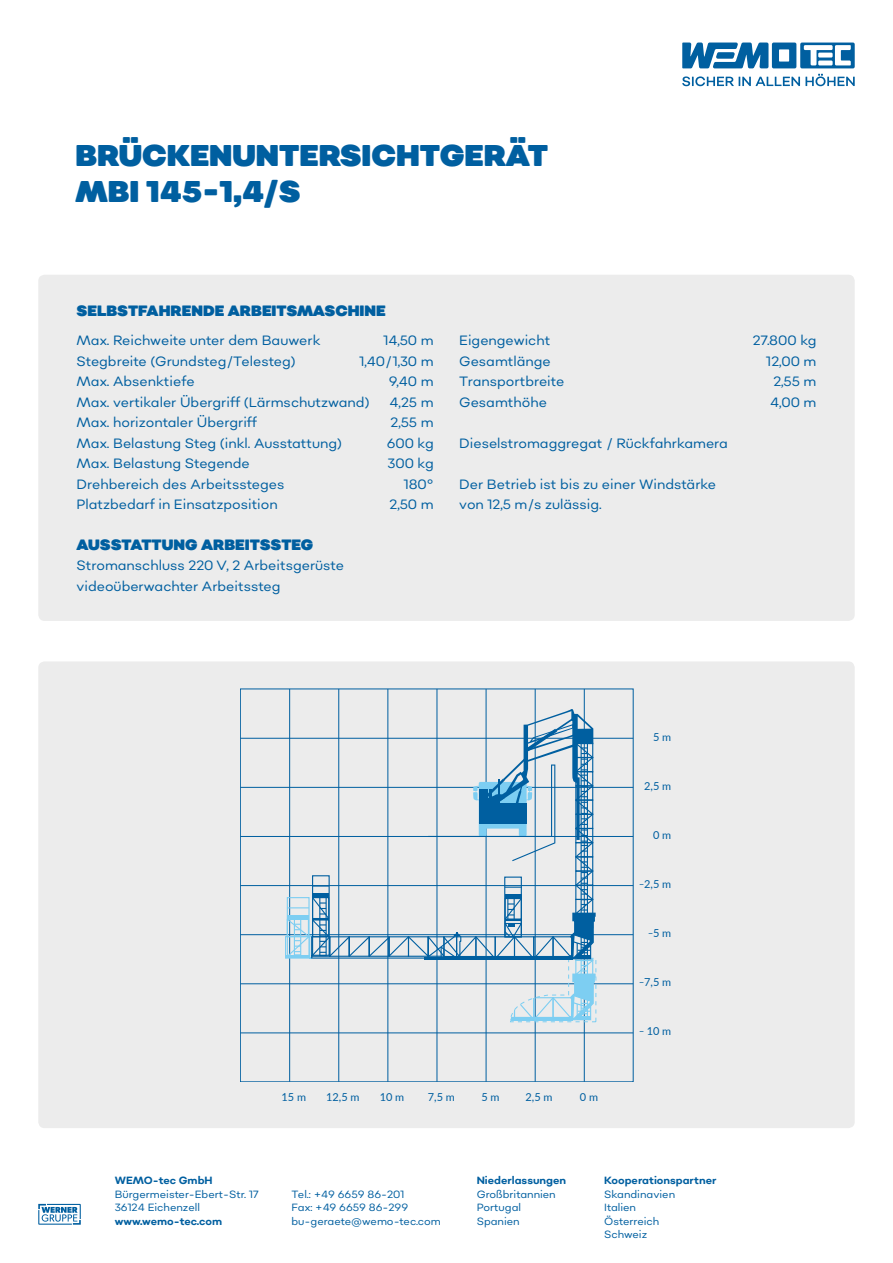
<style>
.page{position:relative;width:893px;height:1263px;background:#fff}
.page>*{position:absolute;margin:0;border:0;box-sizing:border-box;transform-origin:0 0}
.t1{font:900 30px/36px "Sonny Vol 2";color:#005fa0}
.t2{font:900 15px "Sonny Vol 2";color:#005fa0}
.t3{font:13.5px/20.5px "Sonny Vol 2";color:#005fa0}
.t4{font:10.95px "Lato";color:#005fa0}
.t5{font:10.95px "Lato";color:#005fa0;scale:.8 1}
.t6{font:10.5px/13.5px "Sonny Vol 2";color:#005fa0}
.t7{font:700 10.5px "Sonny Vol 2";color:#005fa0}
</style>
<div class="page">
<svg style="left:682px;top:43px;width:114px;height:25px"></svg>
<div style="left:800px;top:43px;width:55px;height:25px;background:#005fa0;border-radius:2px"></div>
<svg style="left:804px;top:45px;width:47px;height:20px"></svg>
<svg style="left:682px;top:74px;width:173px;height:12px"></svg>
<svg style="left:38px;top:1204px;width:43px;height:21px"></svg>
<div style="left:38px;top:661px;width:817px;height:467px;background:#ececec;border-radius:6px"></div>
<div style="left:38px;top:275px;width:817px;height:346px;background:#ececec;border-radius:6px"></div>
<hr style="left:240px;top:738px;width:393px;height:1px;background:#005fa0">
<hr style="left:240px;top:787px;width:393px;height:1px;background:#005fa0">
<hr style="left:240px;top:836px;width:393px;height:1px;background:#005fa0">
<hr style="left:240px;top:885px;width:393px;height:1px;background:#005fa0">
<hr style="left:240px;top:934px;width:393px;height:1px;background:#005fa0">
<hr style="left:240px;top:983px;width:393px;height:1px;background:#005fa0">
<hr style="left:240px;top:1033px;width:393px;height:1px;background:#005fa0">
<hr style="left:289px;top:689px;width:1px;height:393px;background:#005fa0">
<hr style="left:338px;top:689px;width:1px;height:393px;background:#005fa0">
<hr style="left:388px;top:689px;width:1px;height:393px;background:#005fa0">
<hr style="left:437px;top:689px;width:1px;height:393px;background:#005fa0">
<hr style="left:486px;top:689px;width:1px;height:393px;background:#005fa0">
<hr style="left:535px;top:689px;width:1px;height:393px;background:#005fa0">
<hr style="left:584px;top:689px;width:1px;height:393px;background:#005fa0">
<svg style="left:284px;top:707px;width:313px;height:315px"></svg>
<h1 class="t1" style="left:75px;top:138px;width:474px">BRÜCKENUNTERSICHTGERÄT<br>MBI 145-1,4/S</h1>
<p class="t2" style="left:77px;top:301px;width:311px">SELBSTFAHRENDE ARBEITSMASCHINE</p>
<p class="t3" style="left:77px;top:330px;width:245px">Max. Reichweite unter dem Bauwerk</p>
<p class="t3" style="left:383px;top:330px;width:52px">14,50 m</p>
<p class="t3" style="left:77px;top:350px;width:221px">Stegbreite (Grundsteg/Telesteg)</p>
<p class="t3" style="left:360px;top:350px;width:76px">1,40/1,30 m</p>
<p class="t3" style="left:77px;top:371px;width:120px">Max. Absenktiefe</p>
<p class="t3" style="left:389px;top:371px;width:46px">9,40 m</p>
<p class="t3" style="left:77px;top:391px;width:294px">Max. vertikaler Übergriff (Lärmschutzwand)</p>
<p class="t3" style="left:389px;top:391px;width:46px">4,25 m</p>
<p class="t3" style="left:77px;top:412px;width:182px">Max. horizontaler Übergriff</p>
<p class="t3" style="left:391px;top:412px;width:45px">2,55 m</p>
<p class="t3" style="left:77px;top:432px;width:267px">Max. Belastung Steg (inkl. Ausstattung)</p>
<p class="t3" style="left:387px;top:432px;width:49px">600 kg</p>
<p class="t3" style="left:77px;top:453px;width:175px">Max. Belastung Stegende</p>
<p class="t3" style="left:387px;top:453px;width:48px">300 kg</p>
<p class="t3" style="left:77px;top:473px;width:209px">Drehbereich des Arbeitssteges</p>
<p class="t3" style="left:404px;top:473px;width:32px">180°</p>
<p class="t3" style="left:77px;top:494px;width:203px">Platzbedarf in Einsatzposition</p>
<p class="t3" style="left:390px;top:494px;width:46px">2,50 m</p>
<p class="t2" style="left:77px;top:534px;width:238px">AUSSTATTUNG ARBEITSSTEG</p>
<p class="t3" style="left:77px;top:555px;width:269px">Stromanschluss 220 V, 2 Arbeitsgerüste videoüberwachter Arbeitssteg</p>
<p class="t3" style="left:459px;top:330px;width:93px">Eigengewicht</p>
<p class="t3" style="left:753px;top:330px;width:65px">27.800 kg</p>
<p class="t3" style="left:459px;top:350px;width:93px">Gesamtlänge</p>
<p class="t3" style="left:766px;top:350px;width:52px">12,00 m</p>
<p class="t3" style="left:459px;top:371px;width:106px">Transportbreite</p>
<p class="t3" style="left:773px;top:371px;width:45px">2,55 m</p>
<p class="t3" style="left:459px;top:391px;width:89px">Gesamthöhe</p>
<p class="t3" style="left:770px;top:391px;width:48px">4,00 m</p>
<p class="t3" style="left:459px;top:432px;width:270px">Dieselstromaggregat / Rückfahrkamera</p>
<p class="t3" style="left:459px;top:473px;width:258px">Der Betrieb ist bis zu einer Windstärke von 12,5 m/s zulässig.</p>
<p class="t4" style="left:653px;top:729px;width:20px">5 m</p>
<p class="t4" style="left:644px;top:778px;width:29px">2,5 m</p>
<p class="t4" style="left:653px;top:827px;width:20px">0 m</p>
<p class="t5" style="left:639px;top:876px;width:42px">−2,5 m</p>
<p class="t5" style="left:648px;top:925px;width:31px">−5 m</p>
<p class="t5" style="left:639px;top:974px;width:42px">−7,5 m</p>
<p class="t5" style="left:639px;top:1023px;width:42px">− 10 m</p>
<p class="t4" style="left:282px;top:1089px;width:26px">15 m</p>
<p class="t4" style="left:326px;top:1089px;width:35px">12,5 m</p>
<p class="t4" style="left:380px;top:1089px;width:26px">10 m</p>
<p class="t4" style="left:428px;top:1089px;width:29px">7,5 m</p>
<p class="t4" style="left:481px;top:1089px;width:20px">5 m</p>
<p class="t4" style="left:526px;top:1089px;width:29px">2,5 m</p>
<p class="t4" style="left:580px;top:1089px;width:20px">0 m</p>
<p class="t7" style="left:115px;top:1174px;width:99px">WEMO-tec GmbH</p>
<p class="t6" style="left:115px;top:1187px;width:145px">Bürgermeister-Ebert-Str. 17<br>36124 Eichenzell</p>
<p class="t7" style="left:115px;top:1214px;width:109px">www.wemo-tec.com</p>
<p class="t6" style="left:291px;top:1187px;width:151px">Tel.: +49 6659 86-201<br>Fax: +49 6659 86-299 bu-geraete@wemo-tec.com</p>
<p class="t7" style="left:477px;top:1174px;width:91px">Niederlassungen</p>
<p class="t6" style="left:477px;top:1187px;width:81px">Großbritannien<br>Portugal<br>Spanien</p>
<p class="t7" style="left:604px;top:1174px;width:114px">Kooperationspartner</p>
<p class="t6" style="left:604px;top:1187px;width:72px">Skandinavien<br>Italien<br>Österreich<br>Schweiz</p>
</div>
